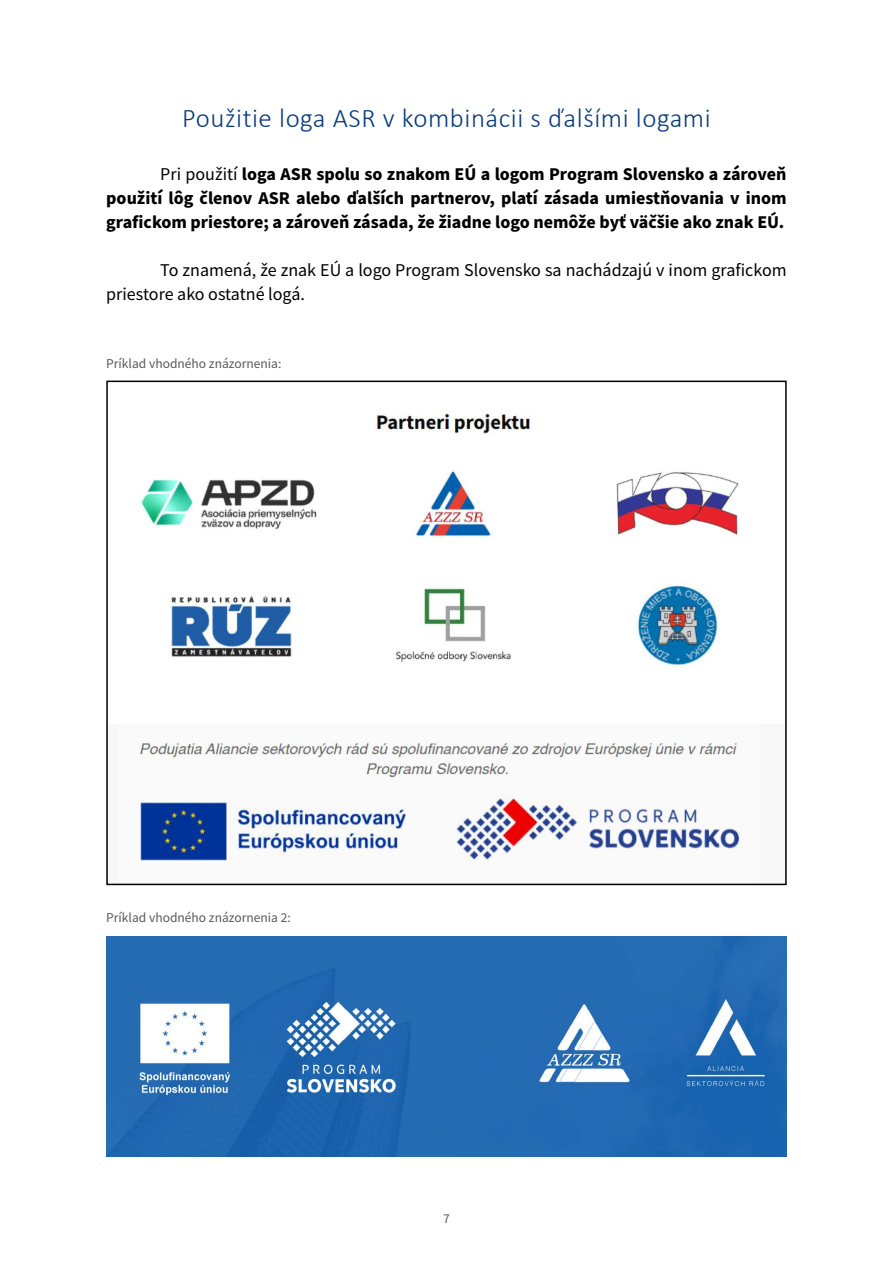
<style>
.page{position:relative;width:893px;height:1263px;background:#fff}
.page>*{position:absolute;margin:0;border:0;box-sizing:border-box;transform-origin:0 0}
.t1{font:300 27px "Calibri";letter-spacing:.02em;color:#0a3c7d}
.t2{font:700 18px/24px "Source Sans Pro";color:#000;text-align:justify}
.t3{font:18px/24px "Source Sans Pro";color:#000}
.t4{font:13.5px "Source Sans Pro";color:#58595b}
.s1{font-weight:400}
</style>
<div class="page">
<img style="left:456px;top:936px;width:331px;height:220px">
<img style="left:139px;top:413px;width:601px;height:449px">
<div style="left:106px;top:381px;width:681px;height:504px;border:2px solid #000"></div>
<img style="left:106px;top:936px;width:350px;height:220px">
<h1 class="t1" style="left:182px;top:101px;width:530px">Použitie loga ASR v kombinácii s ďalšími logami</h1>
<p class="t2" style="left:106px;top:162px;width:682px;text-indent:54px"><span class="s1">Pri použití</span> loga ASR spolu so znakom EÚ a logom Program Slovensko a zároveň použití lôg členov ASR alebo ďalších partnerov, platí zásada umiestňovania v inom grafickom priestore; a zároveň zásada, že žiadne logo nemôže byť väčšie ako znak EÚ.</p>
<p class="t3" style="left:106px;top:258px;width:682px;text-indent:54px">To znamená, že znak EÚ a logo Program Slovensko sa nachádzajú v inom grafickom priestore ako ostatné logá.</p>
<p class="t4" style="left:106px;top:354px;width:177px">Príklad vhodného znázornenia:</p>
<p class="t4" style="left:106px;top:909px;width:186px">Príklad vhodného znázornenia 2:</p>
<p class="t4" style="left:443px;top:1210px;width:8px">7</p>
</div>
